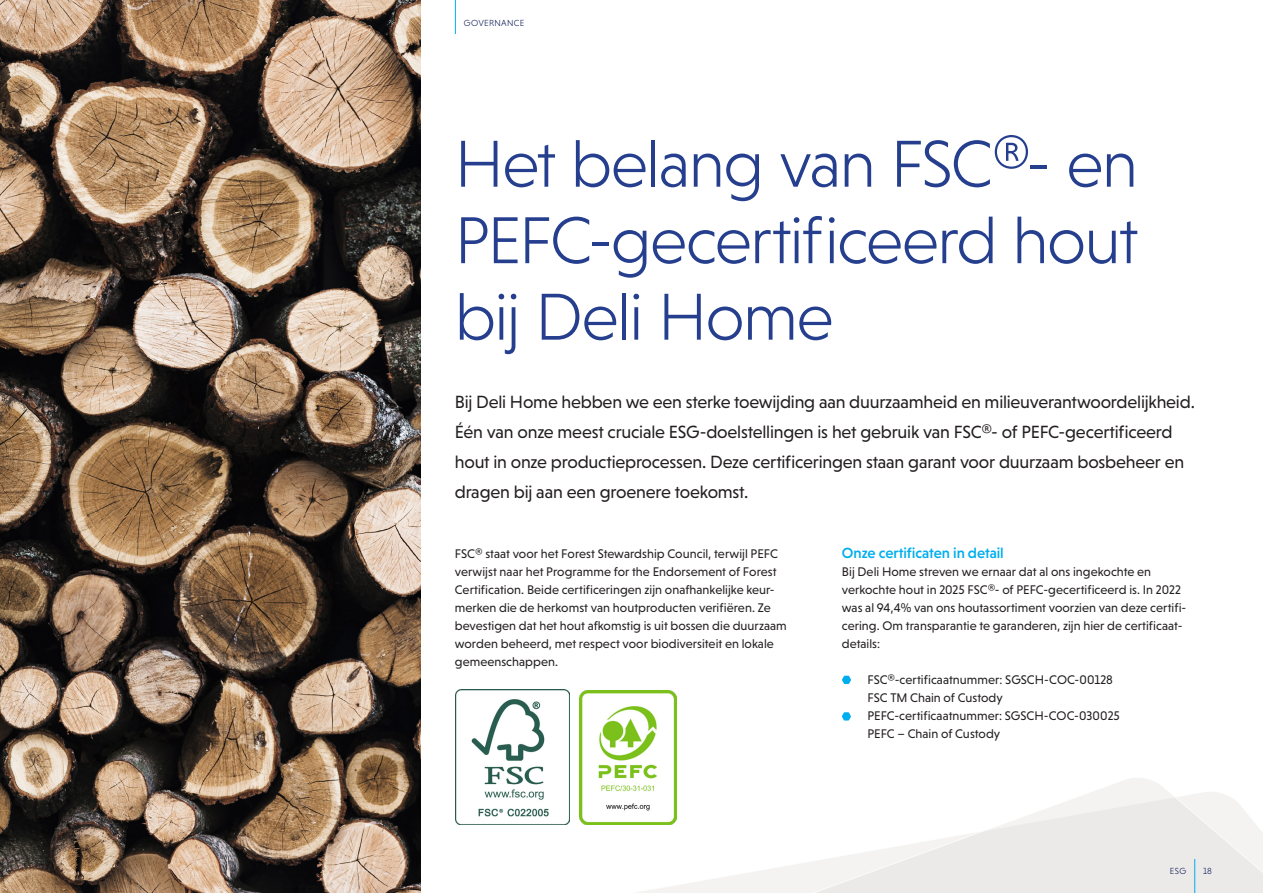
<style>
.page{position:relative;width:1263px;height:893px;background:#fff}
.page>*{position:absolute;margin:0;border:0;box-sizing:border-box;transform-origin:0 0}
.t1{font:300 67.5px/76.5px "Niveau Grotesk";letter-spacing:-.025em;color:#253f8e;text-align:justify}
.t2{font:18px/30px "Niveau Grotesk";letter-spacing:-.01em;color:#231f20}
.t3{font:500 15px "Niveau Grotesk";letter-spacing:-.005em;color:#00aeef}
.t4{font:12.75px/18px "Niveau Grotesk";color:#231f20}
.t5{font:300 9px "Niveau Grotesk";letter-spacing:.03em;color:#081754}
</style>
<div class="page">
<svg style="left:637px;top:778px;width:626px;height:115px"></svg>
<hr style="left:1194px;top:859px;width:1px;height:34px;background:#00aeef">
<div style="left:455px;top:678px;width:353px;height:150px;background:#fff"></div>
<img style="left:0;top:0;width:421px;height:893px">
<hr style="left:455px;top:0;width:1px;height:34px;background:#00aeef">
<img style="left:455px;top:690px;width:115px;height:134px">
<img style="left:580px;top:691px;width:96px;height:133px">
<svg style="left:842px;top:676px;width:9px;height:8px"></svg>
<svg style="left:842px;top:712px;width:9px;height:8px"></svg>
<p class="t5" style="left:464px;top:17px;width:62px">GOVERNANCE</p>
<h1 class="t1" style="left:455px;top:125px;width:685px">Het belang van FSC®- en PEFC-gecertificeerd hout bij Deli Home</h1>
<p class="t2" style="left:455px;top:387px;width:742px">Bij Deli Home hebben we een sterke toewijding aan duurzaamheid en milieuverantwoordelijkheid.<br>Één van onze meest cruciale ESG-doelstellingen is het gebruik van FSC®- of PEFC-gecertificeerd hout in onze productieprocessen. Deze certificeringen staan garant voor duurzaam bosbeheer en dragen bij aan een groenere toekomst.</p>
<p class="t4" style="left:455px;top:545px;width:333px">FSC® staat voor het Forest Stewardship Council, terwijl PEFC verwijst naar het Programme for the Endorsement of Forest Certification. Beide certificeringen zijn onafhankelijke keur&shy;merken die de herkomst van houtproducten verifiëren. Ze bevestigen dat het hout afkomstig is uit bossen die duurzaam worden beheerd, met respect voor biodiversiteit en lokale gemeenschappen.</p>
<p class="t3" style="left:842px;top:544px;width:163px">Onze certificaten in detail</p>
<p class="t4" style="left:842px;top:563px;width:346px">Bij Deli Home streven we ernaar dat al ons ingekochte en verkochte hout in 2025 FSC®- of PEFC-gecertificeerd is. In 2022 was al 94,4% van ons houtassortiment voorzien van deze certifi&shy;cering. Om transparantie te garanderen, zijn hier de certificaat&shy;details:</p>
<p class="t4" style="left:867px;top:671px;width:254px">FSC®-certificaatnummer: SGSCH-COC-00128<br>FSC TM Chain of Custody PEFC-certificaatnummer: SGSCH-COC-030025<br>PEFC – Chain of Custody</p>
<p class="t5" style="left:1170px;top:866px;width:18px">ESG</p>
<p class="t5" style="left:1203px;top:866px;width:10px">18</p>
</div>
